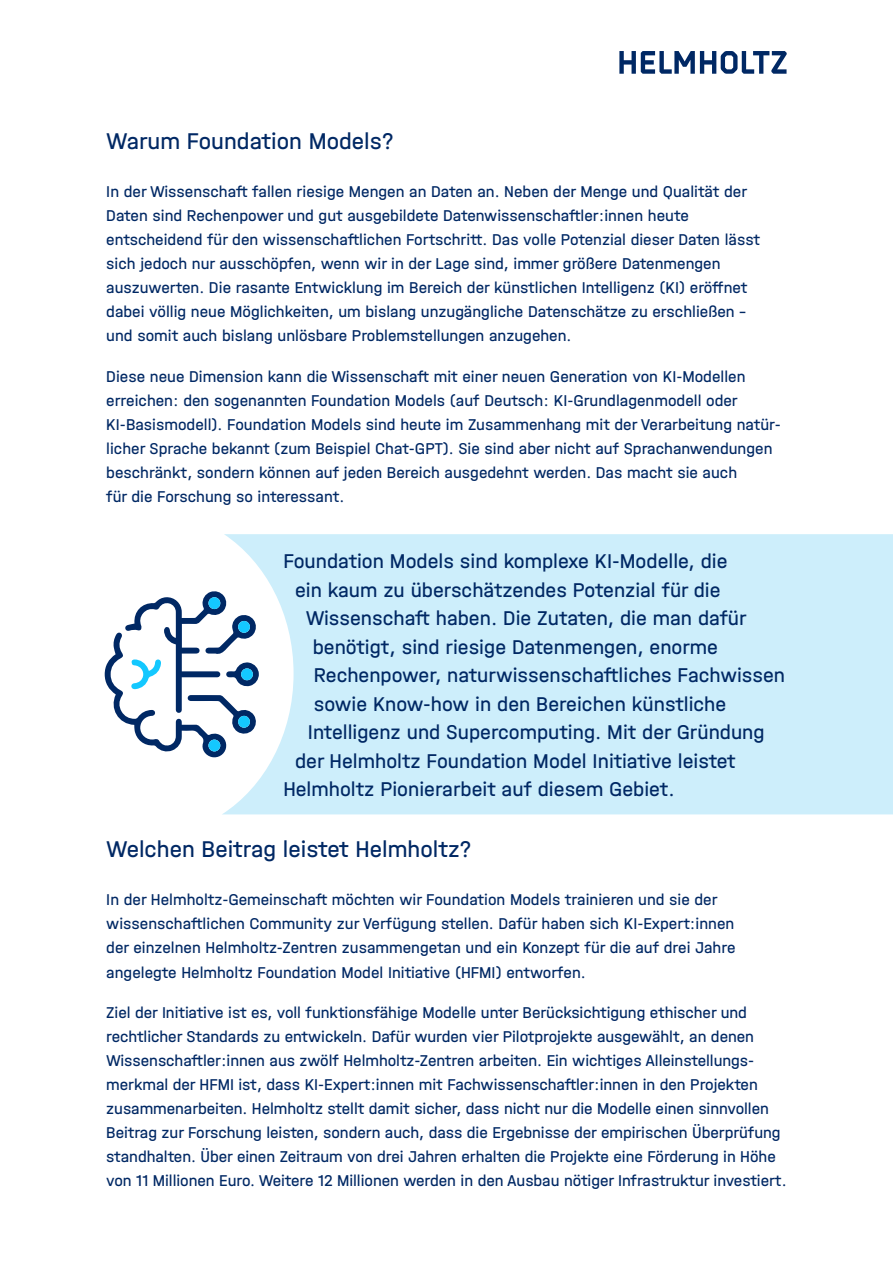
<style>
.page{position:relative;width:893px;height:1263px;background:#fff}
.page>*{position:absolute;margin:0;border:0;box-sizing:border-box;transform-origin:0 0}
.t1{font:24px "Helmholtz Halvar Mittel";color:#002864}
.t2{font:21px "Helmholtz Halvar Mittel";color:#002864}
.t3{font:16.5px/24px "Helmholtz Halvar Mittel";color:#002864}
</style>
<div class="page">
<svg style="left:619px;top:51px;width:168px;height:23px"></svg>
<div style="left:223px;top:534px;width:670px;height:280px;background:#cdeefb"></div>
<svg style="left:105px;top:590px;width:154px;height:168px"></svg>
<div style="left:208px;top:597px;width:12px;height:12px;background:#14c8ff;border-radius:50%"></div>
<div style="left:208px;top:739px;width:12px;height:12px;background:#14c8ff;border-radius:50%"></div>
<div style="left:238px;top:716px;width:12px;height:12px;background:#14c8ff;border-radius:50%"></div>
<div style="left:238px;top:621px;width:12px;height:12px;background:#14c8ff;border-radius:50%"></div>
<div style="left:241px;top:668px;width:12px;height:12px;background:#14c8ff;border-radius:50%"></div>
<h1 class="t1" style="left:106px;top:127px;width:289px">Warum Foundation Models?</h1>
<p class="t3" style="left:106px;top:180px;width:655px">In der Wissenschaft fallen riesige Mengen an Daten an. Neben der Menge und Qualität der Daten sind Rechenpower und gut ausgebildete Datenwissenschaftler:innen heute entscheidend für den wissenschaftlichen Fortschritt. Das volle Potenzial dieser Daten lässt sich jedoch nur ausschöpfen, wenn wir in der Lage sind, immer größere Datenmengen auszuwerten. Die rasante Entwicklung im Bereich der künstlichen Intelligenz (KI) eröffnet dabei völlig neue Möglichkeiten, um bislang unzugängliche Datenschätze zu erschließen – und somit auch bislang unlösbare Problemstellungen anzugehen.</p>
<p class="t3" style="left:106px;top:364px;width:676px">Diese neue Dimension kann die Wissenschaft mit einer neuen Generation von KI-Modellen erreichen: den sogenannten Foundation Models (auf Deutsch: KI-Grundlagenmodell oder KI-Basismodell). Foundation Models sind heute im Zusammenhang mit der Verarbeitung natür&shy;licher Sprache bekannt (zum Beispiel Chat-GPT). Sie sind aber nicht auf Sprachanwendungen beschränkt, sondern können auf jeden Bereich ausgedehnt werden. Das macht sie auch<br>für die Forschung so interessant.</p>
<p class="t2" style="left:283px;top:549px;width:446px">Foundation Models sind komplexe KI-Modelle, die</p>
<p class="t2" style="left:295px;top:577px;width:427px">ein kaum zu überschätzendes Potenzial für die</p>
<p class="t2" style="left:306px;top:606px;width:442px">Wissenschaft haben. Die Zutaten, die man dafür</p>
<p class="t2" style="left:313px;top:634px;width:407px">benötigt, sind riesige Datenmengen, enorme</p>
<p class="t2" style="left:314px;top:663px;width:473px">Rechenpower, naturwissenschaftliches Fachwissen</p>
<p class="t2" style="left:314px;top:691px;width:414px">sowie Know-how in den Bereichen künstliche</p>
<p class="t2" style="left:308px;top:720px;width:458px">Intelligenz und Supercomputing. Mit der Gründung</p>
<p class="t2" style="left:295px;top:748px;width:442px">der Helmholtz Foundation Model Initiative leistet</p>
<p class="t2" style="left:283px;top:777px;width:393px">Helmholtz Pionierarbeit auf diesem Gebiet.</p>
<h1 class="t1" style="left:106px;top:835px;width:367px">Welchen Beitrag leistet Helmholtz?</h1>
<p class="t3" style="left:106px;top:888px;width:631px">In der Helmholtz-Gemeinschaft möchten wir Foundation Models trainieren und sie der wissenschaftlichen Community zur Verfügung stellen. Dafür haben sich KI-Expert:innen der einzelnen Helmholtz-Zentren zusammengetan und ein Konzept für die auf drei Jahre angelegte Helmholtz Foundation Model Initiative (HFMI) entworfen.</p>
<p class="t3" style="left:106px;top:1000px;width:682px">Ziel der Initiative ist es, voll funktionsfähige Modelle unter Berücksichtigung ethischer und rechtlicher Standards zu entwickeln. Dafür wurden vier Pilotprojekte ausgewählt, an denen Wissenschaftler:innen aus zwölf Helmholtz-Zentren arbeiten. Ein wichtiges Alleinstellungs&shy;merkmal der HFMI ist, dass KI-Expert:innen mit Fachwissenschaftler:innen in den Projekten zusammenarbeiten. Helmholtz stellt damit sicher, dass nicht nur die Modelle einen sinnvollen Beitrag zur Forschung leisten, sondern auch, dass die Ergebnisse der empirischen Überprüfung standhalten. Über einen Zeitraum von drei Jahren erhalten die Projekte eine Förderung in Höhe von 11 Millionen Euro. Weitere 12 Millionen werden in den Ausbau nötiger Infrastruktur investiert.</p>
</div>
